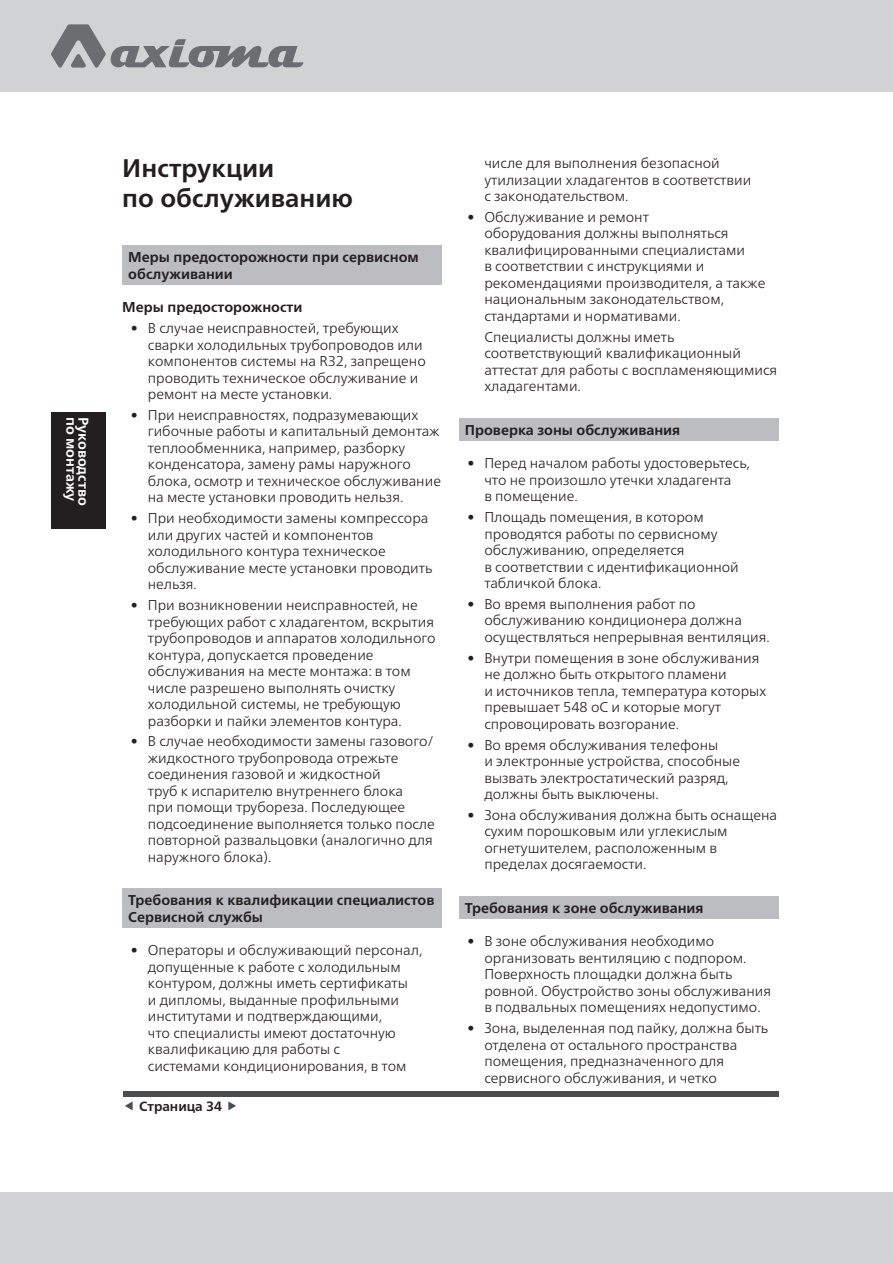
<style>
.page{position:relative;width:893px;height:1263px;background:#fff}
.page>*{position:absolute;margin:0;border:0;box-sizing:border-box;transform-origin:0 0}
.t1{font:700 25.5px/30px "Frutiger Neue LTW1 G";color:#231f20}
.t2{font:300 14.25px/16.5px "Frutiger Neue LTW1 G";color:#231f20}
.t3{font:700 14.25px/16.5px "Frutiger Neue LTW1 G";color:#231f20}
.t4{font:700 14.25px "Frutiger Neue LTW1 G";color:#fff}
.t5{font:700 13.5px "Frutiger Neue LTW1 G";color:#231f20}
</style>
<div class="page">
<div style="left:123px;top:1092px;width:656px;height:5px;background:#4a4e50"></div>
<div style="left:52px;top:413px;width:55px;height:117px;background:#231f20"></div>
<div style="left:51px;top:412px;width:54px;height:117px;background:#231f20"></div>
<div style="left:0;top:1192px;width:893px;height:71px;background:#d1d2d4"></div>
<div style="left:0;top:0;width:893px;height:92px;background:#d1d2d4"></div>
<svg style="left:51px;top:24px;width:253px;height:44px"></svg>
<div style="left:122px;top:245px;width:320px;height:40px;background:#bcbdc0"></div>
<div style="left:122px;top:888px;width:320px;height:40px;background:#bcbdc0"></div>
<div style="left:459px;top:418px;width:319px;height:23px;background:#bcbdc0"></div>
<div style="left:459px;top:896px;width:319px;height:23px;background:#bcbdc0"></div>
<p class="t4" style="left:80px;top:417px;width:86px;rotate:90deg">по монтажу</p>
<p class="t4" style="left:92px;top:417px;width:90px;rotate:90deg">Руководство</p>
<h1 class="t1" style="left:122px;top:153px;width:232px">Инструкции<br>по обслуживанию</h1>
<p class="t3" style="left:128px;top:249px;width:292px">Меры предосторожности при сервисном обслуживании</p>
<p class="t3" style="left:122px;top:299px;width:182px">Меры предосторожности</p>
<p class="t2" style="left:148px;top:320px;width:279px;text-indent:-17px">• В случае неисправностей, требующих сварки холодильных трубопроводов или компонентов системы на R32, запрещено проводить техническое обслуживание и ремонт на месте установки.</p>
<p class="t2" style="left:148px;top:407px;width:295px;text-indent:-17px">• При неисправностях, подразумевающих гибочные работы и капитальный демонтаж теплообменника, например, разборку конденсатора, замену рамы наружного блока, осмотр и техническое обслуживание на месте установки проводить нельзя.</p>
<p class="t2" style="left:148px;top:510px;width:286px;text-indent:-17px">• При необходимости замены компрессора или других частей и компонентов холодильного контура техническое обслуживание месте установки проводить нельзя.</p>
<p class="t2" style="left:148px;top:597px;width:289px;text-indent:-17px">• При возникновении неисправностей, не требующих работ с хладагентом, вскрытия трубопроводов и аппаратов холодильного контура, допускается проведение обслуживания на месте монтажа: в том числе разрешено выполнять очистку холодильной системы, не требующую разборки и пайки элементов контура.</p>
<p class="t2" style="left:148px;top:733px;width:289px;text-indent:-17px">• В случае необходимости замены газового/ жидкостного трубопровода отрежьте соединения газовой и жидкостной<br>труб к испарителю внутреннего блока<br>при помощи трубореза. Последующее подсоединение выполняется только после повторной развальцовки (аналогично для наружного блока).</p>
<p class="t3" style="left:128px;top:892px;width:308px">Требования к квалификации специалистов<br>Сервисной службы</p>
<p class="t2" style="left:148px;top:942px;width:276px;text-indent:-17px">• Операторы и обслуживающий персонал, допущенные к работе с холодильным контуром, должны иметь сертификаты<br>и дипломы, выданные профильными институтами и подтверждающими,<br>что специалисты имеют достаточную квалификацию для работы с<br>системами кондиционирования, в том</p>
<p class="t5" style="left:139px;top:1098px;width:85px">Страница 34</p>
<p class="t2" style="left:484px;top:155px;width:269px">числе для выполнения безопасной утилизации хладагентов в соответствии с законодательством.</p>
<p class="t2" style="left:484px;top:209px;width:282px;text-indent:-17px">• Обслуживание и ремонт<br>оборудования должны выполняться квалифицированными специалистами<br>в соответствии с инструкциями и рекомендациями производителя, а также национальным законодательством, стандартами и нормативами.</p>
<p class="t2" style="left:484px;top:328px;width:294px">Специалисты должны иметь соответствующий квалификационный аттестат для работы с воспламеняющимися хладагентами.</p>
<p class="t3" style="left:465px;top:422px;width:217px">Проверка зоны обслуживания</p>
<p class="t2" style="left:484px;top:455px;width:267px;text-indent:-17px">• Перед началом работы удостоверьтесь, что не произошло утечки хладагента<br>в помещение.</p>
<p class="t2" style="left:484px;top:509px;width:256px;text-indent:-17px">• Площадь помещения, в котором проводятся работы по сервисному обслуживанию, определяется<br>в соответствии с идентификационной табличкой блока.</p>
<p class="t2" style="left:484px;top:596px;width:287px;text-indent:-17px">• Во время выполнения работ по обслуживанию кондиционера должна осуществляться непрерывная вентиляция.</p>
<p class="t2" style="left:484px;top:649px;width:283px;text-indent:-17px">• Внутри помещения в зоне обслуживания не должно быть открытого пламени<br>и источников тепла, температура которых превышает 548 оС и которые могут спровоцировать возгорание.</p>
<p class="t2" style="left:484px;top:736px;width:257px;text-indent:-17px">• Во время обслуживания телефоны<br>и электронные устройства, способные вызвать электростатический разряд, должны быть выключены.</p>
<p class="t2" style="left:484px;top:806px;width:294px;text-indent:-17px">• Зона обслуживания должна быть оснащена сухим порошковым или углекислым огнетушителем, расположенным в пределах досягаемости.</p>
<p class="t3" style="left:465px;top:900px;width:240px">Требования к зоне обслуживания</p>
<p class="t2" style="left:484px;top:933px;width:288px;text-indent:-17px">• В зоне обслуживания необходимо организовать вентиляцию с подпором.<br>Поверхность площадки должна быть ровной. Обустройство зоны обслуживания в подвальных помещениях недопустимо.</p>
<p class="t2" style="left:484px;top:1020px;width:285px;text-indent:-17px">• Зона, выделенная под пайку, должна быть отделена от остального пространства помещения, предназначенного для сервисного обслуживания, и четко</p>
</div>
